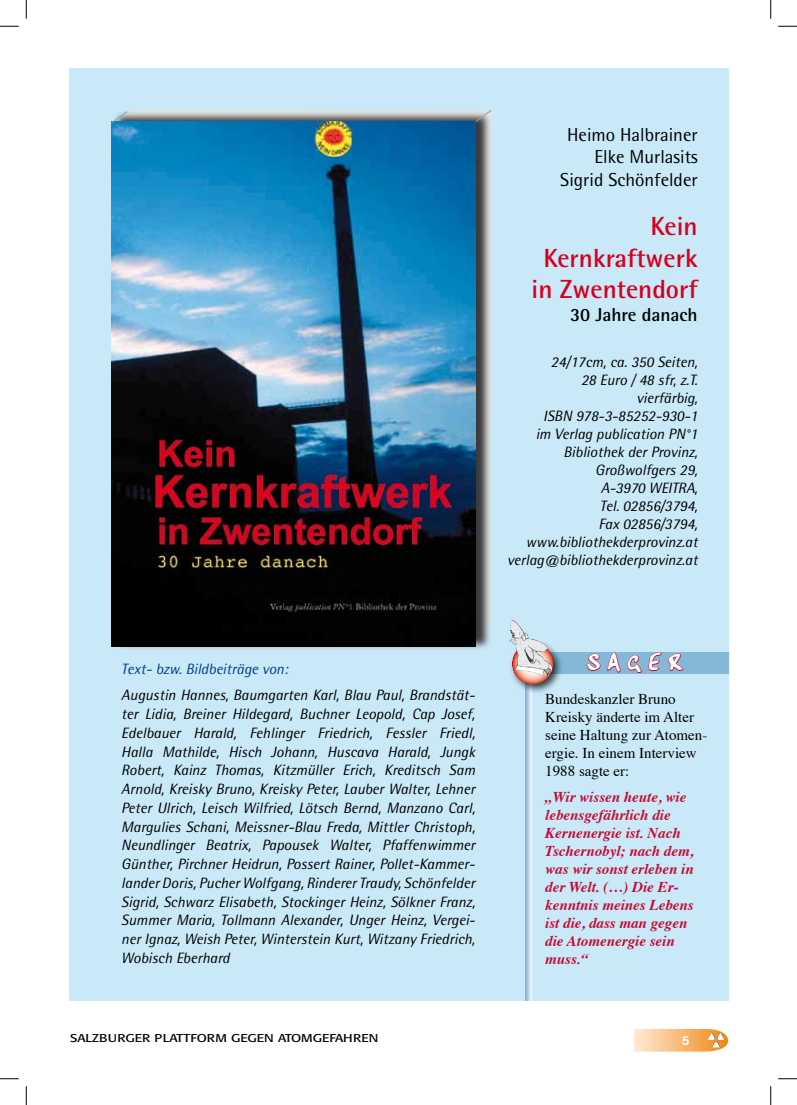
<style>
.page{position:relative;width:797px;height:1105px;background:#fff}
.page>*{position:absolute;margin:0;border:0;box-sizing:border-box;transform-origin:0 0}
.t1{font:700 26.25px/31.5px "Rotis Semi Sans";color:#d7001c;text-align:right}
.t2{font:25px "Handwriting Plain";letter-spacing:.225em;color:#fff;scale:1.1 1}
.t3{font:18.75px/22.5px "Rotis Semi Sans";color:#000;text-align:right}
.t4{font:700 18.75px "Rotis Semi Sans";color:#000}
.t5{font:italic 15px/18.8px "Rotis Semi Sans";color:#000;text-align:justify}
.t6{font:italic 700 15px/18px "Times";color:#c50a31}
.t7{font:15px/18px "Times";color:#000}
.t8{font:italic 15px "Rotis Semi Sans";color:#003f84}
.t9{font:11.25px "Formata";color:#000;scale:1.2 1}
</style>
<div class="page">
<div style="left:69px;top:69px;width:659px;height:932px;background:#c9e9f8"></div>
<div style="left:520px;top:652px;width:208px;height:22px;background:#85b7d7"></div>
<svg style="left:586px;top:652px;width:98px;height:21px"></svg>
<svg style="left:525px;top:696px;width:7px;height:305px;background:#b9d4e7"></svg>
<div style="left:508px;top:639px;width:57px;height:57px;background:#000;opacity:.75"></div>
<svg style="left:512px;top:643px;width:41px;height:41px"></svg>
<img style="left:509px;top:620px;width:43px;height:56px">
<img style="left:111px;top:110px;width:381px;height:537px">
<svg style="left:0;top:25px;width:19px;height:2px"></svg>
<svg style="left:778px;top:25px;width:19px;height:2px"></svg>
<svg style="left:0;top:1078px;width:19px;height:1px"></svg>
<svg style="left:778px;top:1078px;width:19px;height:1px"></svg>
<svg style="left:25px;top:0;width:2px;height:19px"></svg>
<svg style="left:25px;top:1086px;width:2px;height:19px"></svg>
<svg style="left:770px;top:0;width:1px;height:19px"></svg>
<svg style="left:770px;top:1086px;width:1px;height:19px"></svg>
<svg style="left:634px;top:1029px;width:94px;height:23px;background:#f7c288"></svg>
<p class="t3" style="left:560px;top:123px;width:139px">Heimo Halbrainer<br>Elke Murlasits<br>Sigrid Schönfelder</p>
<h1 class="t1" style="left:531px;top:210px;width:168px">Kein<br>Kernkraftwerk in Zwentendorf</h1>
<p class="t4" style="left:570px;top:303px;width:129px">30 Jahre danach</p>
<p class="t5" style="left:507px;top:352px;width:192px;line-height:18px;text-align:right">24/17cm, ca. 350 Seiten,<br>28 Euro / 48 sfr, z.T.<br>vierfärbig,<br>ISBN 978-3-85252-930-1<br>im Verlag publication PN°1<br>Bibliothek der Provinz,<br>Großwolfgers 29,<br>A-3970 WEITRA,<br>Tel. 02856/3794,<br>Fax 02856/3794, www.bibliothekderprovinz.at verlag@bibliothekderprovinz.at</p>
<p class="t8" style="left:121px;top:660px;width:168px">Text- bzw. Bildbeiträge von:</p>
<p class="t5" style="left:121px;top:686px;width:355px">Augustin Hannes, Baumgarten Karl, Blau Paul, Brandstät&shy;ter Lidia, Breiner Hildegard, Buchner Leopold, Cap Josef, Edelbauer Harald, Fehlinger Friedrich, Fessler Friedl, Halla Mathilde, Hisch Johann, Huscava Harald, Jungk Robert, Kainz Thomas, Kitzmüller Erich, Kreditsch Sam Arnold, Kreisky Bruno, Kreisky Peter, Lauber Walter, Lehner Peter Ulrich, Leisch Wilfried, Lötsch Bernd, Manzano Carl, Margulies Schani, Meissner-Blau Freda, Mittler Christoph, Neundlinger Beatrix, Papousek Walter, Pfaffenwimmer Günther, Pirchner Heidrun, Possert Rainer, Pollet-Kammer&shy;lander Doris, Pucher Wolfgang, Rinderer Traudy, Schönfelder Sigrid, Schwarz Elisabeth, Stockinger Heinz, Sölkner Franz, Summer Maria, Tollmann Alexander, Unger Heinz, Vergei&shy;ner Ignaz, Weish Peter, Winterstein Kurt, Witzany Friedrich, Wobisch Eberhard</p>
<p class="t9" style="left:70px;top:1031px;width:85px">SALZBURGER PLATTFORM</p>
<p class="t9" style="left:231px;top:1031px;width:54px">GEGEN ATOM</p>
<p class="t9" style="left:313px;top:1031px;width:15px">GEFA</p>
<p class="t9" style="left:343px;top:1031px;width:16px">HREN</p>
<h2 class="t2" style="left:585px;top:645px;width:90px">SAGER</h2>
<p class="t7" style="left:545px;top:689px;width:164px">Bundeskanzler Bruno<br>Kreisky änderte im Alter seine Haltung zur Atomen&shy;ergie. In einem Interview<br>1988 sagte er:</p>
<p class="t6" style="left:545px;top:786px;width:150px">„Wir wissen heute, wie lebensgefährlich die<br>Kernenergie ist. Nach<br>Tschernobyl; nach dem, was wir sonst erleben in der Welt. (…) Die Er&shy;kenntnis meines Lebens ist die, dass man gegen die Atomenergie sein muss.“</p>
</div>
